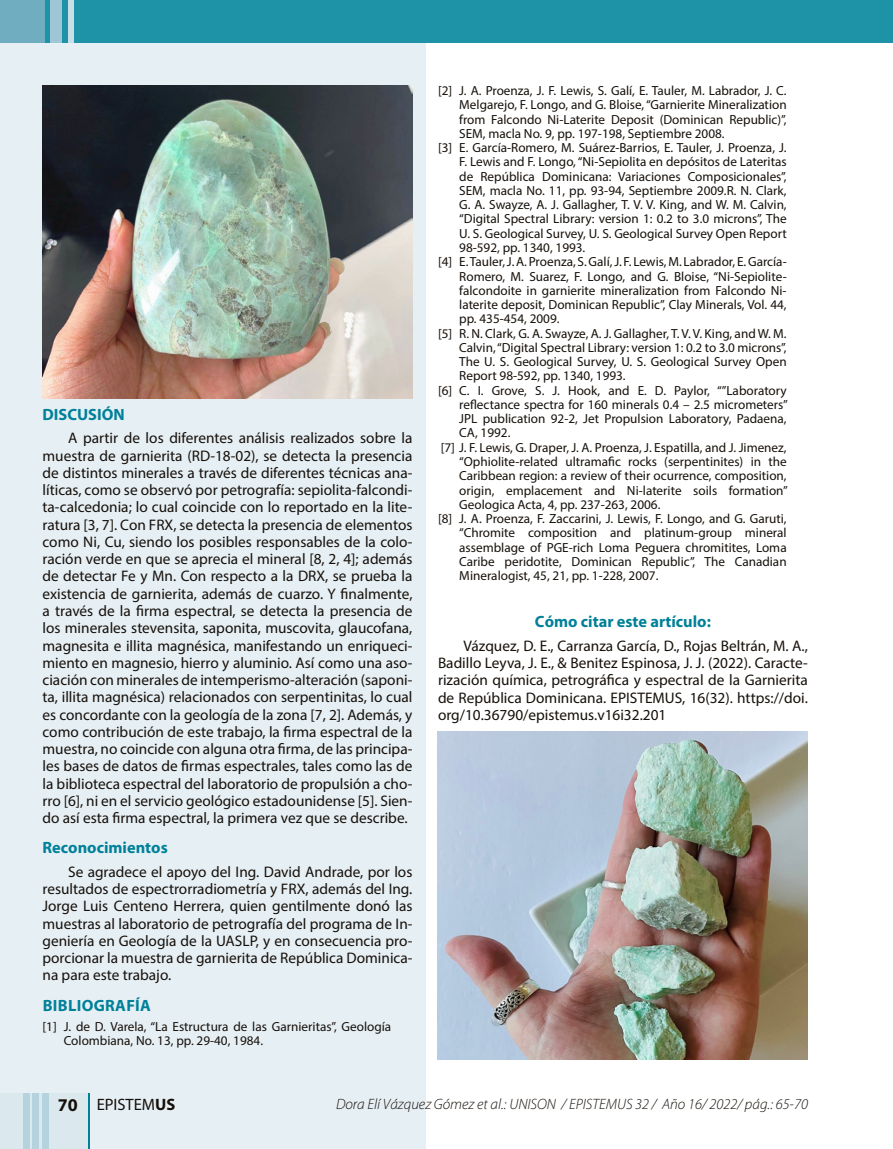
<style>
.page{position:relative;width:893px;height:1149px;background:#fff}
.page>*{position:absolute;margin:0;border:0;box-sizing:border-box;transform-origin:0 0}
.t1{font:16.5px "Myriad Pro";color:#16100a}
.t2{font:700 16.35px "Myriad Pro";color:#008199}
.t3{font:700 16.35px "Myriad Pro";letter-spacing:.02em;color:#008199}
.t4{font:15.3px/17.2px "Myriad Pro";color:#16100a;text-align:justify}
.t5{font:italic 300 15px "Myriad Pro";color:#16100a}
.t6{font:13.2px/14.2px "Myriad Pro";color:#16100a}
.s1{font-weight:700;font-size:18px}
.s2{font-weight:700}
</style>
<div class="page">
<div style="left:0;top:0;width:425px;height:1148px;background:#e6eff4"></div>
<img style="left:438px;top:731px;width:370px;height:328px">
<img style="left:43px;top:85px;width:369px;height:314px">
<div style="left:0;top:0;width:893px;height:43px;background:#1e92a7"></div>
<div style="left:0;top:0;width:44px;height:43px;background:#71adc0"></div>
<div style="left:50px;top:0;width:12px;height:43px;background:#9ec6d5"></div>
<div style="left:68px;top:0;width:6px;height:43px;background:#c9dee8"></div>
<div style="left:0;top:1092px;width:89px;height:56px;background:#dbe9ef"></div>
<div style="left:23px;top:1092px;width:6px;height:56px;background:#b5d3df"></div>
<div style="left:32px;top:1092px;width:7px;height:56px;background:#b5d3df"></div>
<div style="left:42px;top:1092px;width:6px;height:56px;background:#b5d3df"></div>
<hr style="left:88px;top:1092px;width:1px;height:56px;background:#008199">
<p class="t2" style="left:43px;top:403px;width:84px">DISCUSIÓN</p>
<p class="t4" style="left:43px;top:429px;width:371px;text-indent:26px">A partir de los diferentes análisis realizados sobre la muestra de garnierita (RD-18-02), se detecta la presencia de distintos minerales a través de diferentes técnicas ana&shy;líticas, como se observó por petrografía: sepiolita-falcondi&shy;ta-calcedonia; lo cual coincide con lo reportado en la lite&shy;ratura [3, 7]. Con FRX, se detecta la presencia de elementos como Ni, Cu, siendo los posibles responsables de la colo&shy;ración verde en que se aprecia el mineral [8, 2, 4]; además de detectar Fe y Mn. Con respecto a la DRX, se prueba la existencia de garnierita, además de cuarzo. Y finalmente, a través de la firma espectral, se detecta la presencia de los minerales stevensita, saponita, muscovita, glaucofana, magnesita e illita magnésica, manifestando un enriqueci&shy;miento en magnesio, hierro y aluminio. Así como una aso&shy;ciación con minerales de intemperismo-alteración (saponi&shy;ta, illita magnésica) relacionados con serpentinitas, lo cual es concordante con la geología de la zona [7, 2]. Además, y como contribución de este trabajo, la firma espectral de la muestra, no coincide con alguna otra firma, de las principa&shy;les bases de datos de firmas espectrales, tales como las de la biblioteca espectral del laboratorio de propulsión a cho&shy;rro [6], ni en el servicio geológico estadounidense [5]. Sien&shy;do así esta firma espectral, la primera vez que se describe.</p>
<p class="t2" style="left:43px;top:836px;width:127px">Reconocimientos</p>
<p class="t4" style="left:43px;top:862px;width:371px;text-indent:26px">Se agradece el apoyo del Ing. David Andrade, por los resultados de espectrorradiometría y FRX, además del Ing.<br>Jorge Luis Centeno Herrera, quien gentilmente donó las muestras al laboratorio de petrografía del programa de In&shy;geniería en Geología de la UASLP, y en consecuencia pro&shy;porcionar la muestra de garnierita de República Dominica&shy;na para este trabajo.</p>
<p class="t3" style="left:43px;top:993px;width:110px">BIBLIOGRAFÍA</p>
<p class="t6" style="left:64px;top:1019px;width:329px;text-indent:-21px">[1] J. de D. Varela, “La Estructura de las Garnieritas”, Geología<br>Colombiana, No. 13, pp. 29-40, 1984.</p>
<p class="t6" style="left:438px;top:83px;width:350px">[2] J. A. Proenza, J. F. Lewis, S. Galí, E. Tauler, M. Labrador, J. C.</p>
<p class="t6" style="left:459px;top:97px;width:329px">Melgarejo, F. Longo, and G. Bloise, “Garnierite Mineralization</p>
<p class="t6" style="left:459px;top:112px;width:329px">from Falcondo Ni-Laterite Deposit (Dominican Republic)”,</p>
<p class="t6" style="left:459px;top:126px;width:267px">SEM, macla No. 9, pp. 197-198, Septiembre 2008.</p>
<p class="t6" style="left:438px;top:140px;width:350px">[3] E. García-Romero, M. Suárez-Barrios, E. Tauler, J. Proenza, J.</p>
<p class="t6" style="left:459px;top:154px;width:329px">F. Lewis and F. Longo, “Ni-Sepiolita en depósitos de Lateritas</p>
<p class="t6" style="left:459px;top:169px;width:329px">de República Dominicana: Variaciones Composicionales”,</p>
<p class="t6" style="left:459px;top:183px;width:329px">SEM, macla No. 11, pp. 93-94, Septiembre 2009.R. N. Clark,</p>
<p class="t6" style="left:459px;top:197px;width:329px">G. A. Swayze, A. J. Gallagher, T. V. V. King, and W. M. Calvin,</p>
<p class="t6" style="left:459px;top:211px;width:329px">“Digital Spectral Library: version 1: 0.2 to 3.0 microns”, The</p>
<p class="t6" style="left:459px;top:226px;width:329px">U. S. Geological Survey, U. S. Geological Survey Open Report</p>
<p class="t6" style="left:459px;top:240px;width:128px">98-592, pp. 1340, 1993.</p>
<p class="t6" style="left:438px;top:254px;width:350px">[4] E. Tauler, J. A. Proenza, S. Galí, J. F. Lewis, M. Labrador, E. García-</p>
<p class="t6" style="left:459px;top:269px;width:329px">Romero, M. Suarez, F. Longo, and G. Bloise, “Ni-Sepiolite-</p>
<p class="t6" style="left:459px;top:283px;width:329px">falcondoite in garnierite mineralization from Falcondo Ni-</p>
<p class="t6" style="left:459px;top:297px;width:329px">laterite deposit, Dominican Republic”, Clay Minerals, Vol. 44,</p>
<p class="t6" style="left:459px;top:311px;width:102px">pp. 435-454, 2009.</p>
<p class="t6" style="left:438px;top:326px;width:350px">[5] R. N. Clark, G. A. Swayze, A. J. Gallagher, T. V. V. King, and W. M.</p>
<p class="t6" style="left:459px;top:340px;width:329px">Calvin, “Digital Spectral Library: version 1: 0.2 to 3.0 microns”,</p>
<p class="t6" style="left:459px;top:354px;width:329px">The U. S. Geological Survey, U. S. Geological Survey Open</p>
<p class="t6" style="left:459px;top:368px;width:168px">Report 98-592, pp. 1340, 1993.</p>
<p class="t6" style="left:438px;top:383px;width:350px">[6] C. I. Grove, S. J. Hook, and E. D. Paylor, “”Laboratory</p>
<p class="t6" style="left:459px;top:397px;width:330px">reflectance spectra for 160 minerals 0.4 – 2.5 micrometers”</p>
<p class="t6" style="left:459px;top:411px;width:329px">JPL publication 92-2, Jet Propulsion Laboratory, Padaena,</p>
<p class="t6" style="left:459px;top:425px;width:53px">CA, 1992.</p>
<p class="t6" style="left:441px;top:440px;width:347px">[7] J. F. Lewis, G. Draper, J. A. Proenza, J. Espatilla, and J. Jimenez,</p>
<p class="t6" style="left:459px;top:454px;width:329px">“Ophiolite-related ultramafic rocks (serpentinites) in the</p>
<p class="t6" style="left:459px;top:468px;width:329px">Caribbean region: a review of their ocurrence, composition,</p>
<p class="t6" style="left:459px;top:482px;width:330px">origin, emplacement and Ni-laterite soils formation”</p>
<p class="t6" style="left:459px;top:497px;width:203px">Geologica Acta, 4, pp. 237-263, 2006.</p>
<p class="t6" style="left:438px;top:511px;width:350px">[8] J. A. Proenza, F. Zaccarini, J. Lewis, F. Longo, and G. Garuti,</p>
<p class="t6" style="left:459px;top:525px;width:329px">“Chromite composition and platinum-group mineral</p>
<p class="t6" style="left:459px;top:539px;width:329px">assemblage of PGE-rich Loma Peguera chromitites, Loma</p>
<p class="t6" style="left:459px;top:554px;width:329px">Caribe peridotite, Dominican Republic”, The Canadian</p>
<p class="t6" style="left:459px;top:568px;width:201px">Mineralogist, 45, 21, pp. 1-228, 2007.</p>
<p class="t2" style="left:535px;top:611px;width:178px">Cómo citar este artículo:</p>
<p class="t4" style="left:438px;top:636px;width:371px;text-indent:26px">Vázquez, D. E., Carranza García, D., Rojas Beltrán, M. A., Badillo Leyva, J. E., &amp; Benitez Espinosa, J. J. (2022). Caracte&shy;rización química, petrográfica y espectral de la Garnierita de República Dominicana. EPISTEMUS, 16(32). https://doi. org/10.36790/epistemus.v16i32.201</p>
<p class="t1" style="left:58px;top:1093px;width:119px"><span class="s1">70</span> EPISTEM<span class="s2">US</span></p>
<p class="t5" style="left:336px;top:1094px;width:473px">Dora Elí Vázquez Gómez et al.: UNISON / EPISTEMUS 32 / Año 16/ 2022/ pág.: 65-70</p>
</div>
